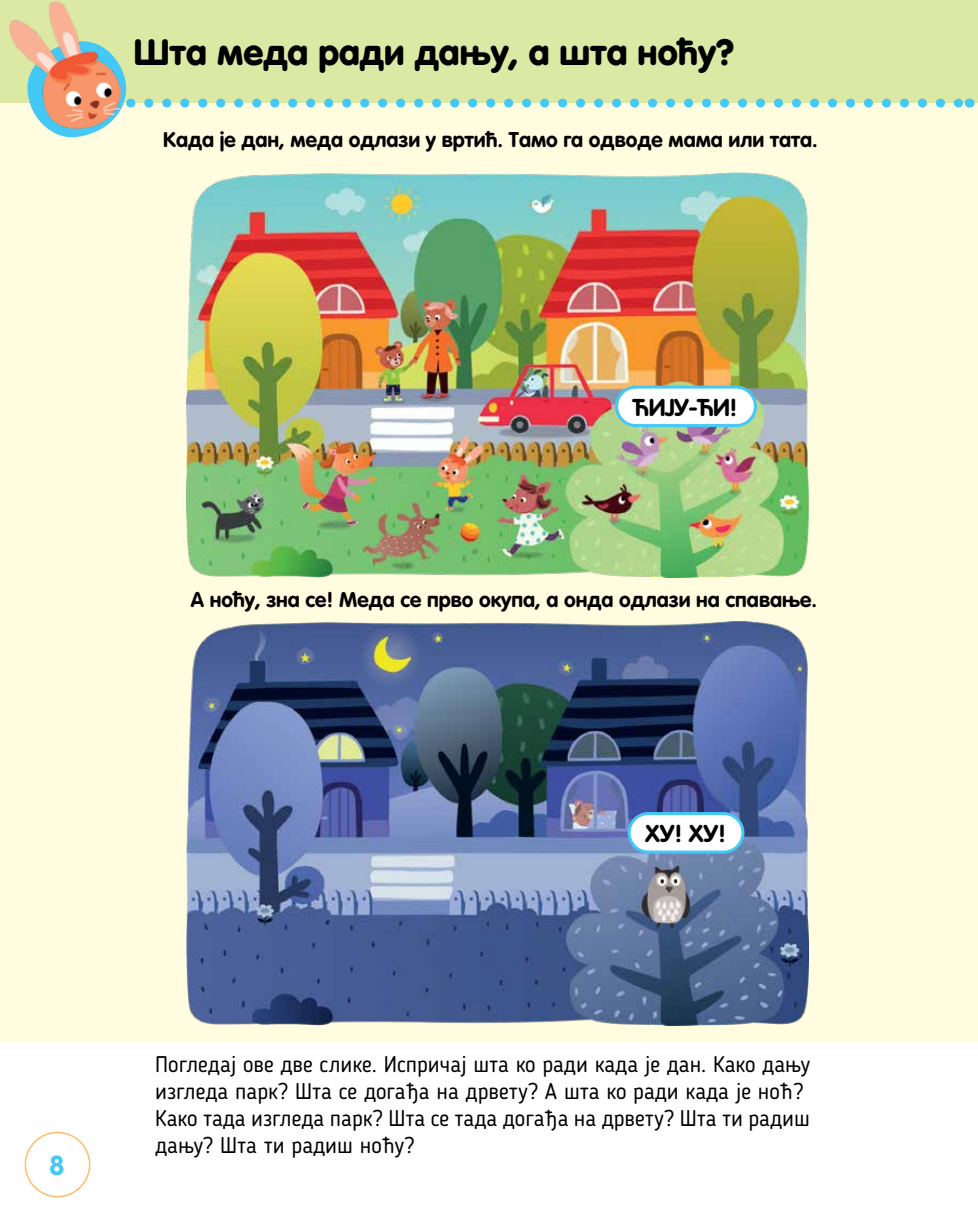
<style>
.page{position:relative;width:978px;height:1212px;background:#fff}
.page>*{position:absolute;margin:0;border:0;box-sizing:border-box;transform-origin:0 0}
.t1{font:900 36px "VAG Rounded LTCYR";color:#000}
.t2{font:700 27px "VAG Rounded LTCYR";color:#44c8f5}
.t3{font:700 24px "VAG Rounded LTCYR";letter-spacing:-.02em;color:#000}
.t4{font:22.5px/27px "Blogger Sans KC";color:#000}
.t5{font:700 21px "VAG Rounded LTCYR";color:#000}
</style>
<div class="page">
<div style="left:0;top:0;width:978px;height:115px;background:#dce9a4"></div>
<div style="left:0;top:103px;width:978px;height:939px;background:#fffcdf"></div>
<svg style="left:50px;top:66px;width:910px;height:72px"></svg>
<img style="left:10px;top:2px;width:110px;height:128px">
<div style="left:25px;top:1132px;width:65px;height:65px;border:2px solid #fdbd69;border-radius:50%"></div>
<img style="left:187px;top:173px;width:621px;height:404px">
<img style="left:187px;top:621px;width:621px;height:405px">
<div style="left:617px;top:387px;width:138px;height:39px;background:#fff;border-radius:19px"></div>
<div style="left:615px;top:386px;width:142px;height:41px;border:3px solid #44c8f5;border-radius:19px"></div>
<div style="left:629px;top:813px;width:114px;height:39px;background:#fff;border-radius:19px"></div>
<div style="left:628px;top:812px;width:116px;height:41px;border:3px solid #44c8f5;border-radius:19px"></div>
<h1 class="t1" style="left:134px;top:29px;width:602px">Шта меда ради дању, а шта ноћу?</h1>
<p class="t5" style="left:163px;top:127px;width:656px">Када је дан, меда одлази у вртић. Тамо га одводе мама или тата.</p>
<p class="t2" style="left:49px;top:1148px;width:17px">8</p>
<p class="t3" style="left:633px;top:392px;width:106px">ЋИЈУ-ЋИ!</p>
<p class="t5" style="left:191px;top:586px;width:628px">А ноћу, зна се! Меда се прво окупа, а онда одлази на спавање.</p>
<p class="t3" style="left:645px;top:818px;width:82px">ХУ! ХУ!</p>
<p class="t4" style="left:155px;top:1051px;width:656px">Погледај ове две слике. Испричај шта ко ради када је дан. Како дању изгледа парк? Шта се догађа на дрвету? А шта ко ради када је ноћ?<br>Како тада изгледа парк? Шта се тада догађа на дрвету? Шта ти радиш дању? Шта ти радиш ноћу?</p>
</div>
